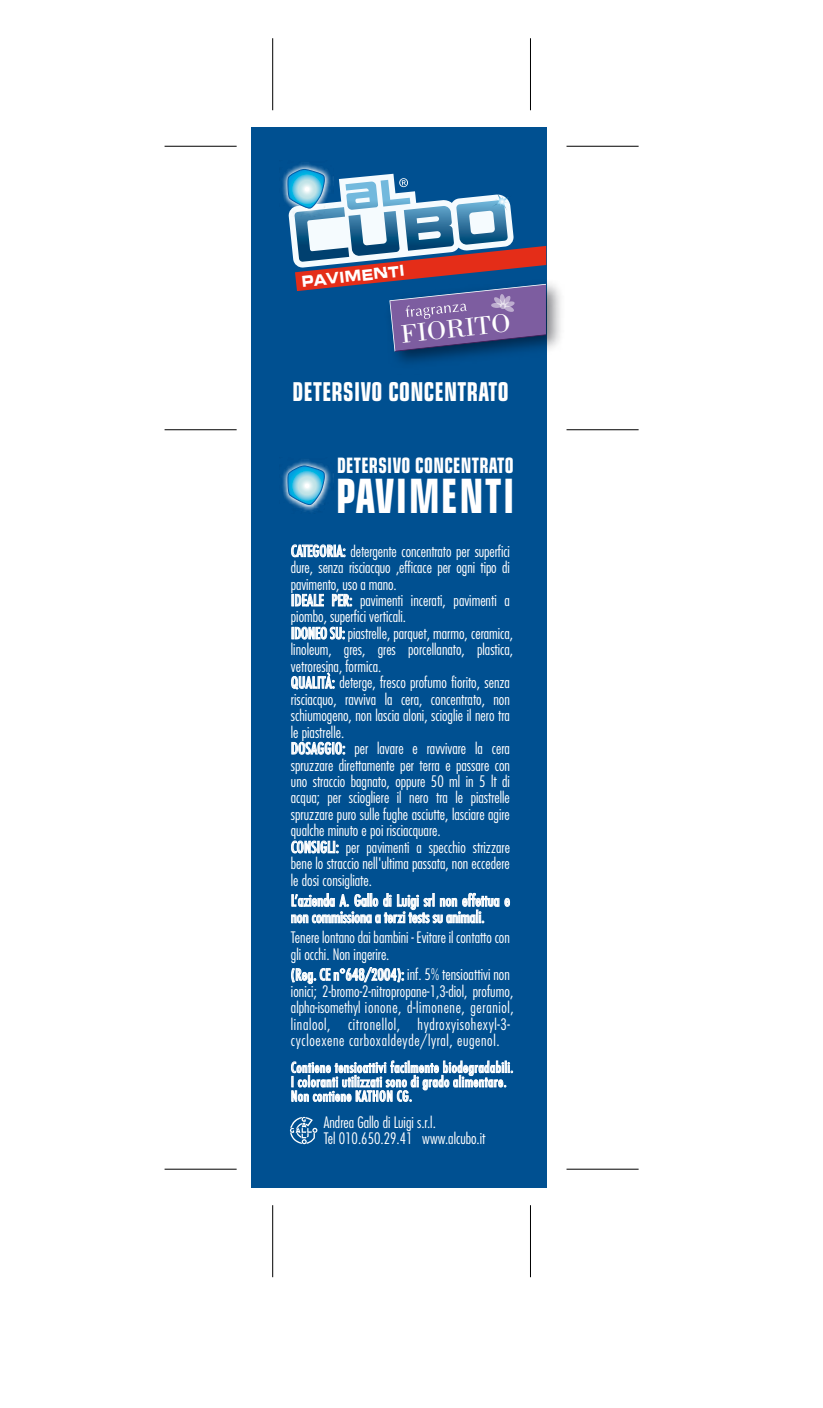
<style>
.page{position:relative;width:823px;height:1408px;background:#fff}
.page>*{position:absolute;margin:0;border:0;box-sizing:border-box;transform-origin:0 0}
.t1{font:700 condensed 47.4px "Eurostile";letter-spacing:.045em;color:#fff;scale:.81 1}
.t2{font:26.4px "Bodoni";color:#fff;scale:1.1 1}
.t3{font:700 condensed 26px "Eurostile";letter-spacing:.02em;color:#fff;scale:.8 1}
.t4{font:700 condensed 21.2px "Eurostile";letter-spacing:.02em;color:#fff;scale:.8 1}
.t5{font:300 condensed 15.4px/16.4px "Futura";color:#fff}
.t6{font:300 condensed 15.4px/16.4px "Futura";letter-spacing:.04em;color:#fff}
.t7{font:condensed 15.4px/16.4px "Futura";color:#fff}
.t8{font:15.2px "Eurostile Bold Extended Two";color:#fff;scale:.8 1}
.t9{font:condensed 14px/14.4px "Futura";letter-spacing:.03em;color:#fff}
.s1{font-weight:400}
</style>
<div class="page">
<hr style="left:272px;top:38px;width:1px;height:72px;background:#000">
<hr style="left:164px;top:146px;width:72px;height:1px;background:#000">
<hr style="left:164px;top:1169px;width:72px;height:1px;background:#000">
<hr style="left:272px;top:1205px;width:1px;height:72px;background:#000">
<hr style="left:530px;top:38px;width:1px;height:72px;background:#000">
<hr style="left:566px;top:146px;width:72px;height:1px;background:#000">
<hr style="left:164px;top:429px;width:72px;height:1px;background:#000">
<hr style="left:566px;top:429px;width:72px;height:1px;background:#000">
<hr style="left:566px;top:1169px;width:72px;height:1px;background:#000">
<hr style="left:530px;top:1205px;width:1px;height:72px;background:#000">
<div style="left:251px;top:127px;width:294px;height:1061px;background:#005091"></div>
<img style="left:282px;top:164px;width:40px;height:39px">
<img style="left:282px;top:461px;width:49px;height:51px">
<svg style="left:287px;top:465px;width:37px;height:40px"></svg>
<img style="left:395px;top:273px;width:166px;height:101px">
<svg style="left:287px;top:168px;width:259px;height:184px"></svg>
<svg style="left:291px;top:544px;width:54px;height:13px"></svg>
<svg style="left:291px;top:593px;width:33px;height:13px"></svg>
<svg style="left:332px;top:594px;width:20px;height:12px"></svg>
<svg style="left:291px;top:626px;width:53px;height:13px"></svg>
<svg style="left:291px;top:672px;width:43px;height:18px"></svg>
<svg style="left:291px;top:741px;width:54px;height:14px"></svg>
<svg style="left:291px;top:840px;width:47px;height:13px"></svg>
<svg style="left:291px;top:892px;width:218px;height:31px"></svg>
<svg style="left:291px;top:967px;width:112px;height:17px"></svg>
<svg style="left:291px;top:1060px;width:221px;height:42px"></svg>
<svg style="left:290px;top:1117px;width:27px;height:27px"></svg>
<p class="t8" style="left:300px;top:271px;width:130px;rotate:-6deg">PAVIMENTI</p>
<h2 class="t2" style="left:399px;top:320px;width:101px;rotate:-6deg">FIORITO</h2>
<h3 class="t3" style="left:292px;top:376px;width:271px">DETERSIVO CONCENTRATO</h3>
<h3 class="t4" style="left:337px;top:452px;width:222px">DETERSIVO CONCENTRATO</h3>
<h1 class="t1" style="left:336px;top:467px;width:222px">PAVIMENTI</h1>
<p class="t5" style="left:291px;top:542px;width:224px"><span class="s1">CATEGORIA:</span> detergente concentrato per superfici dure, senza risciacquo ,efficace per ogni tipo di pavimento, uso a mano.<br><span class="s1">IDEALE PER:</span> pavimenti incerati, pavimenti a piombo, superfici verticali.<br><span class="s1">IDONEO SU:</span> piastrelle, parquet, marmo, ceramica, linoleum, gres, gres porcellanato, plastica, vetroresina, formica.<br><span class="s1">QUALITÀ:</span> deterge, fresco profumo fiorito, senza risciacquo, ravviva la cera, concentrato, non schiumogeno, non lascia aloni, scioglie il nero tra le piastrelle.<br><span class="s1">DOSAGGIO:</span> per lavare e ravvivare la cera spruzzare direttamente per terra e passare con uno straccio bagnato, oppure 50 ml in 5 lt di acqua; per sciogliere il nero tra le piastrelle spruzzare puro sulle fughe asciutte, lasciare agire qualche minuto e poi risciacquare.<br><span class="s1">CONSIGLI:</span> per pavimenti a specchio strizzare bene lo straccio nell'ultima passata, non eccedere le dosi consigliate.</p>
<p class="t7" style="left:291px;top:892px;width:220px">L’azienda A. Gallo di Luigi srl non effettua e non commissiona a terzi tests su animali.</p>
<p class="t5" style="left:291px;top:929px;width:220px">Tenere lontano dai bambini - Evitare il contatto con gli occhi. Non ingerire.</p>
<p class="t6" style="left:291px;top:966px;width:224px"><span class="s1">(Reg. CE n°648/2004):</span> inf. 5% tensioattivi non ionici; 2-bromo-2-nitropropane-1,3-diol, profumo, alpha-isomethyl ionone, d-limonene, geraniol, linalool, citronellol, hydroxyisohexyl-3- cycloexene carboxaldeyde/lyral, eugenol.</p>
<p class="t9" style="left:291px;top:1060px;width:224px">Contiene tensioattivi facilmente biodegradabili.<br>I coloranti utilizzati sono di grado alimentare.<br>Non contiene KATHON CG.</p>
<p class="t5" style="left:323px;top:1114px;width:163px">Andrea Gallo di Luigi s.r.l.<br>Tel 010.650.29.41 www.alcubo.it</p>
</div>
